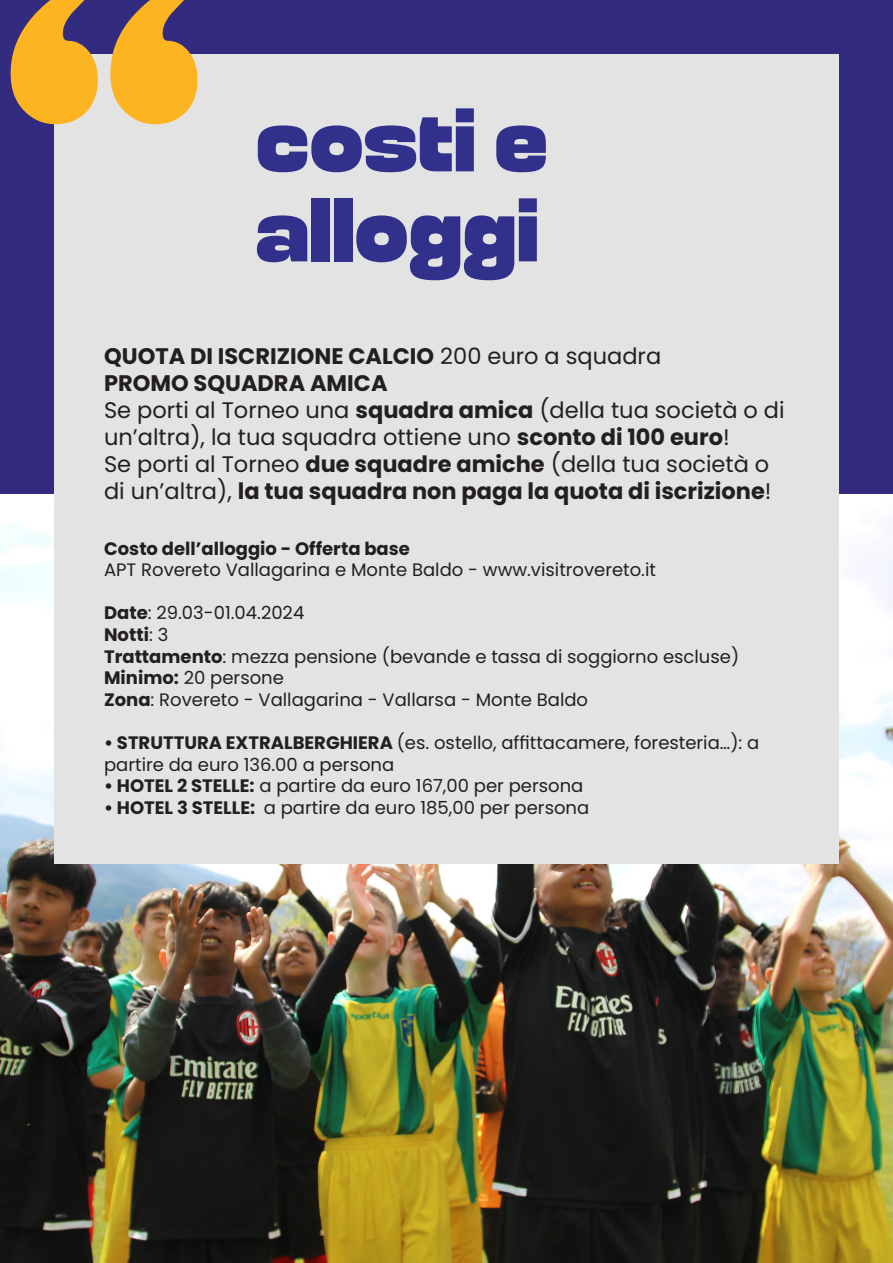
<style>
.page{position:relative;width:893px;height:1263px;background:#fff}
.page>*{position:absolute;margin:0;border:0;box-sizing:border-box;transform-origin:0 0}
.t1{font:900 90px "Millimetre";color:#31318c}
.t2{font:700 22.5px/27px "Poppins";color:#231f20}
.t3{font:22.5px/27px "Poppins";color:#231f20}
.t4{font:18px/21.6px "Poppins";color:#231f20}
.t5{font:700 18px "Poppins";color:#231f20}
.s1{font-weight:400}
.s2{font-weight:700}
</style>
<div class="page">
<img style="left:0;top:493px;width:893px;height:770px">
<div style="left:0;top:0;width:893px;height:493px;background:#332b80"></div>
<div style="left:54px;top:54px;width:785px;height:809px;background:#e3e3e3"></div>
<svg style="left:11px;top:0;width:187px;height:124px"></svg>
<p class="t1" style="left:256px;top:88px;width:294px">costi e</p>
<p class="t1" style="left:256px;top:178px;width:285px">alloggi</p>
<p class="t2" style="left:104px;top:343px;width:559px">QUOTA DI ISCRIZIONE CALCIO <span class="s1">200 euro a squadra</span></p>
<p class="t2" style="left:104px;top:370px;width:285px">PROMO SQUADRA AMICA</p>
<p class="t3" style="left:104px;top:397px;width:682px">Se porti al Torneo una <span class="s2">squadra amica</span> (della tua società o di un’altra), la tua squadra ottiene uno <span class="s2">sconto di 100 euro</span>!</p>
<p class="t2" style="left:104px;top:451px;width:669px"><span class="s1">Se porti al Torneo</span> due squadre amiche <span class="s1">(della tua società o di un’altra),</span> la tua squadra non paga la quota di iscrizione<span class="s1">!</span></p>
<p class="t5" style="left:104px;top:538px;width:307px">Costo dell’alloggio - Offerta base</p>
<p class="t4" style="left:104px;top:559px;width:553px">APT Rovereto Vallagarina e Monte Baldo - www.visitrovereto.it</p>
<p class="t4" style="left:104px;top:602px;width:202px"><span class="s2">Date</span>: 29.03-01.04.2024</p>
<p class="t5" style="left:104px;top:624px;width:66px">Notti<span class="s1">: 3</span></p>
<p class="t4" style="left:104px;top:646px;width:637px"><span class="s2">Trattamento</span>: mezza pensione (bevande e tassa di soggiorno escluse)</p>
<p class="t4" style="left:104px;top:667px;width:181px"><span class="s2">Minimo:</span> 20 persone</p>
<p class="t4" style="left:104px;top:689px;width:485px"><span class="s2">Zona</span>: Rovereto - Vallagarina - Vallarsa - Monte Baldo</p>
<p class="t4" style="left:104px;top:732px;width:657px"><span class="s2">• STRUTTURA EXTRALBERGHIERA</span> (es. ostello, affittacamere, foresteria…): a partire da euro 136.00 a persona</p>
<p class="t4" style="left:104px;top:775px;width:481px"><span class="s2">• HOTEL 2 STELLE:</span> a partire da euro 167,00 per persona</p>
<p class="t4" style="left:104px;top:797px;width:487px"><span class="s2">• HOTEL 3 STELLE:</span> a partire da euro 185,00 per persona</p>
</div>
